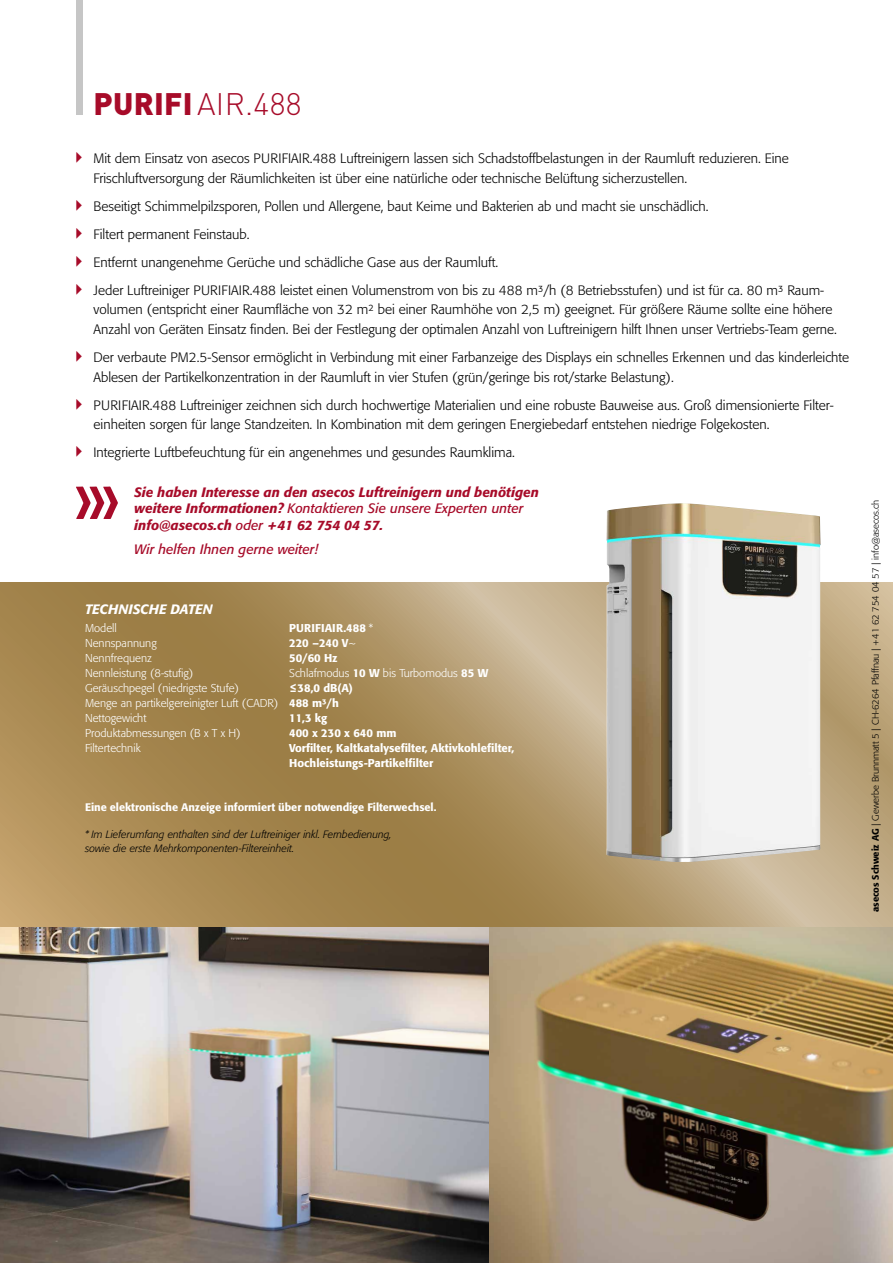
<style>
.page{position:relative;width:893px;height:1263px;background:#fff}
.page>*{position:absolute;margin:0;border:0;box-sizing:border-box;transform-origin:0 0}
.t1{font:condensed 80.7px "Formata Pro";color:#a70b29}
.t2{font:300 30.75px "DIN Pro";letter-spacing:.01em;color:#a70b29}
.t3{font:300 13.5px/19.5px "Formata Pro";color:#000}
.t4{font:italic 500 13.5px/16.5px "Formata Pro";color:#a70b29}
.t5{font:italic 13.5px "Formata Pro";color:#a70b29}
.t6{font:italic 500 13.5px "Formata Pro";letter-spacing:-.005em;color:#fff}
.t7{font:300 11.25px/15px "Formata Pro";color:#fff}
.t8{font:500 11.25px/15px "Formata Pro";color:#fff}
.t9{font:500 11.25px "Formata Pro";letter-spacing:.02em;color:#fff}
.t10{font:500 10.8px "Formata Pro";letter-spacing:-.005em;color:#fff}
.t11{font:italic 300 10.5px/13.5px "Formata Pro";color:#000}
.t12{font:300 9.3px "Formata Pro";color:#000}
.s1{font-weight:900}
.s2{font-weight:400}
.s3{font-weight:300;font-size:9.75px}
.s4{font-weight:300}
.s5{font-weight:500}
.s6{font-size:9px}
</style>
<div class="page">
<svg style="left:0;top:583px;width:893px;height:344px;background:#ad9261"></svg>
<img style="left:0;top:927px;width:893px;height:336px">
<div style="left:77px;top:0;width:6px;height:115px;background:#c6c6c6"></div>
<img style="left:606px;top:503px;width:215px;height:359px">
<h2 class="t2" style="left:94px;top:83px;width:210px"><span class="s1">PURIFI</span>AIR.488</h2>
<p class="t3" style="left:94px;top:149px;width:697px">Mit dem Einsatz von asecos PURIFIAIR.488 Luftreinigern lassen sich Schadstoffbelastungen in der Raumluft reduzieren. Eine<br>Frischluftversorgung der Räumlichkeiten ist über eine natürliche oder technische Belüftung sicherzustellen.</p>
<p class="t3" style="left:94px;top:192px;width:732px;line-height:28px">Beseitigt Schimmelpilzsporen, Pollen und Allergene, baut Keime und Bakterien ab und macht sie unschädlich.<br>Filtert permanent Feinstaub.<br>Entfernt unangenehme Gerüche und schädliche Gase aus der Raumluft.<br>Jeder Luftreiniger PURIFIAIR.488 leistet einen Volumenstrom von bis zu 488 m³/h (8 Betriebsstufen) und ist für ca. 80 m³ Raum-</p>
<p class="t3" style="left:94px;top:300px;width:745px">volumen (entspricht einer Raumfläche von 32 m² bei einer Raumhöhe von 2,5 m) geeignet. Für größere Räume sollte eine höhere<br>Anzahl von Geräten Einsatz finden. Bei der Festlegung der optimalen Anzahl von Luftreinigern hilft Ihnen unser Vertriebs-Team gerne.</p>
<p class="t3" style="left:94px;top:348px;width:757px">Der verbaute PM2.5-Sensor ermöglicht in Verbindung mit einer Farbanzeige des Displays ein schnelles Erkennen und das kinderleichte<br>Ablesen der Partikelkonzentration in der Raumluft in vier Stufen (grün/geringe bis rot/starke Belastung).</p>
<p class="t3" style="left:94px;top:395px;width:742px">PURIFIAIR.488 Luftreiniger zeichnen sich durch hochwertige Materialien und eine robuste Bauweise aus. Groß dimensionierte Filter&shy;einheiten sorgen für lange Standzeiten. In Kombination mit dem geringen Energiebedarf entstehen niedrige Folgekosten.</p>
<p class="t3" style="left:94px;top:443px;width:423px">Integrierte Luftbefeuchtung für ein angenehmes und gesundes Raumklima.</p>
<h1 class="t1" style="left:74px;top:450px;width:47px">›››</h1>
<p class="t4" style="left:134px;top:484px;width:406px">Sie haben Interesse an den asecos Luftreinigern und benötigen weitere Informationen? <span class="s2">Kontaktieren Sie unsere Experten unter </span>info@asecos.ch <span class="s2">oder</span> +41 62 754 04 57.</p>
<p class="t5" style="left:134px;top:540px;width:185px">Wir helfen Ihnen gerne weiter!</p>
<p class="t6" style="left:85px;top:601px;width:129px">TECHNISCHE DATEN</p>
<p class="t7" style="left:85px;top:621px;width:33px">Modell</p>
<p class="t9" style="left:289px;top:621px;width:85px">PURIFIAIR.488 <span class="s3">*</span></p>
<p class="t7" style="left:85px;top:636px;width:73px">Nennspannung</p>
<p class="t8" style="left:289px;top:636px;width:69px">220 –240 V<span class="s4">~</span></p>
<p class="t7" style="left:85px;top:651px;width:68px">Nennfrequenz</p>
<p class="t8" style="left:289px;top:651px;width:50px">50/60 Hz</p>
<p class="t7" style="left:85px;top:666px;width:110px">Nennleistung (8-stufig)</p>
<p class="t7" style="left:289px;top:666px;width:201px">Schlafmodus <span class="s5">10 W</span> bis Turbomodus <span class="s5">85 W</span></p>
<p class="t7" style="left:85px;top:681px;width:156px">Geräuschpegel (niedrigste Stufe)</p>
<p class="t7" style="left:85px;top:681px;width:269px;text-indent:204px"><span class="s5">≤38,0 dB(A)<br></span>Menge an partikelgereinigter Luft (CADR) <span class="s5">488 m³/h<br></span>Nettogewicht</p>
<p class="t8" style="left:289px;top:711px;width:40px">11,3 kg</p>
<p class="t7" style="left:85px;top:726px;width:157px">Produktabmessungen (B x T x H)</p>
<p class="t8" style="left:289px;top:726px;width:109px">400 x 230 x 640 mm</p>
<p class="t7" style="left:85px;top:741px;width:57px">Filtertechnik</p>
<p class="t8" style="left:289px;top:741px;width:227px">Vorfilter, Kaltkatalysefilter, Aktivkohlefilter,<br>Hochleistungs-Partikelfilter</p>
<p class="t10" style="left:85px;top:801px;width:353px">Eine elektronische Anzeige informiert über notwendige Filterwechsel.</p>
<p class="t11" style="left:85px;top:828px;width:308px"><span class="s6">*</span> Im Lieferumfang enthalten sind der Luftreiniger inkl. Fernbedienung, sowie die erste Mehrkomponenten-Filtereinheit.</p>
<p class="t12" style="left:870px;top:912px;width:414px;rotate:-90deg"><span class="s5">asecos Schweiz AG</span> | Gewerbe Brunnmatt 5 | CH-6264 Pfaffnau | +41 62 754 04 57 | info@asecos.ch</p>
</div>
